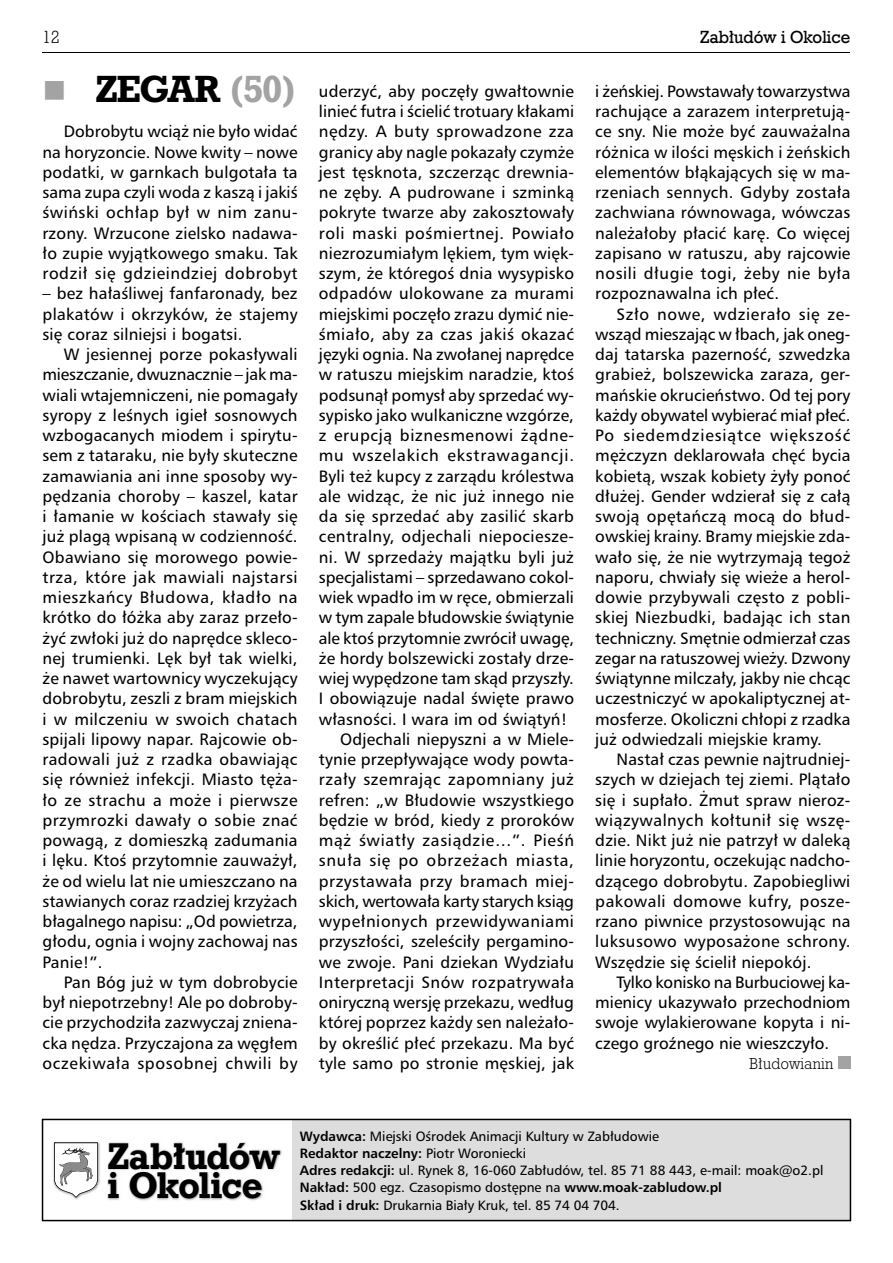
<style>
.page{position:relative;width:893px;height:1263px;background:#fff}
.page>*{position:absolute;margin:0;border:0;box-sizing:border-box;transform-origin:0 0}
.t1{font:32.25px "Geo Slb 712 Bd PL";letter-spacing:-.025em;color:#000}
.t2{font:31.65px/29.4px "Geo Slb 712 Bd PL";letter-spacing:-.015em;color:#000}
.t3{font:16.5px/20.2px "Humnst 777 PL Roman A";letter-spacing:.01em;color:#000;text-align:justify}
.t4{font:16.5px "Humnst 777 PL Roman A";letter-spacing:.035em;color:#000}
.t5{font:16.5px "Humnst 777 PL Roman A";letter-spacing:.03em;color:#000}
.t6{font:16.5px "Humnst 777 PL Roman A";letter-spacing:-.01em;color:#000}
.t7{font:16.5px "Humnst 777 PL Roman A";letter-spacing:.05em;color:#000}
.t8{font:16.5px "Humnst 777 PL Roman A";letter-spacing:.04em;color:#000}
.t9{font:16.5px "Humnst 777 PL Roman A";letter-spacing:.045em;color:#000}
.t10{font:15px "Geo Slb 712 Md PL";color:#000}
.t11{font:15px "Geo Slb 712 Lt PL";color:#000}
.t12{font:13.5px "Humnst 777 PL Roman A";color:#000}
.t13{font:13.5px "Humnst 777 PL Bold A";color:#000}
.t14{font:13.5px "Geo Slb 712 Lt PL";letter-spacing:.02em;color:#000}
.s1{color:#a3a3a3}
.s2{font-family:"Humnst 777 PL Bold A"}
.s3{font-family:"Humnst 777 PL Roman A"}
</style>
<div class="page">
<hr style="left:43px;top:52px;width:807px;height:1px;background:#000">
<svg style="left:42px;top:1119px;width:809px;height:102px;background:#dadada"></svg>
<img style="left:52px;top:1140px;width:49px;height:61px">
<svg style="left:54px;top:1142px;width:44px;height:56px"></svg>
<img style="left:106px;top:1138px;width:177px;height:66px">
<div style="left:838px;top:1056px;width:12px;height:13px;background:#a3a3a3"></div>
<img style="left:61px;top:1147px;width:24px;height:7px">
<p class="t11" style="left:43px;top:31px;width:19px">12</p>
<p class="t10" style="left:700px;top:31px;width:152px">Zabłudów i Okolice</p>
<h1 class="t1" style="left:96px;top:76px;width:203px">ZEGAR <span class="s1">(50)</span></h1>
<p class="t3" style="left:43px;top:123px;width:257px;text-indent:21px">Dobrobytu wciąż nie było widać na horyzoncie. Nowe kwity – nowe podatki, w garnkach bulgotała ta sama zupa czyli woda z kaszą i jakiś świński ochłap był w nim zanu&shy;rzony. Wrzucone zielsko nadawa&shy;ło zupie wyjątkowego smaku. Tak rodził się gdzieindziej dobrobyt</p>
<p class="t3" style="left:43px;top:285px;width:257px">– bez hałaśliwej fanfaronady, bez plakatów i okrzyków, że stajemy się coraz silniejsi i bogatsi.</p>
<p class="t3" style="left:43px;top:346px;width:257px;text-indent:21px">W jesiennej porze pokasływali mieszczanie, dwuznacznie – jak ma&shy;wiali wtajemniczeni, nie pomagały syropy z leśnych igieł sosnowych wzbogacanych miodem i spirytu&shy;sem z tataraku, nie były skuteczne zamawiania ani inne sposoby wy&shy;pędzania choroby – kaszel, katar i łamanie w kościach stawały się już plagą wpisaną w codzienność.<br>Obawiano się morowego powie&shy;trza, które jak mawiali najstarsi mieszkańcy Błudowa, kładło na krótko do łóżka aby zaraz przeło&shy;żyć zwłoki już do naprędce skleco&shy;nej trumienki. Lęk był tak wielki, że nawet wartownicy wyczekujący dobrobytu, zeszli z bram miejskich i w milczeniu w swoich chatach spijali lipowy napar. Rajcowie ob&shy;radowali już z rzadka obawiając się również infekcji. Miasto tęża&shy;ło ze strachu a może i pierwsze przymrozki dawały o sobie znać powagą, z domieszką zadumania i lęku. Ktoś przytomnie zauważył, że od wielu lat nie umieszczano na stawianych coraz rzadziej krzyżach błagalnego napisu: „Od powietrza, głodu, ognia i wojny zachowaj nas Panie!”.</p>
<p class="t3" style="left:43px;top:973px;width:257px;text-indent:21px">Pan Bóg już w tym dobrobycie był niepotrzebny! Ale po dobroby&shy;cie przychodziła zazwyczaj zniena&shy;cka nędza. Przyczajona za węgłem oczekiwała sposobnej chwili by</p>
<p class="t3" style="left:319px;top:82px;width:257px">uderzyć, aby poczęły gwałtownie</p>
<p class="t3" style="left:319px;top:103px;width:257px">linieć futra i ścielić trotuary kłakami</p>
<p class="t5" style="left:319px;top:125px;width:257px">nędzy. A buty sprowadzone zza</p>
<p class="t3" style="left:319px;top:143px;width:257px">granicy aby nagle pokazały czymże</p>
<p class="t3" style="left:319px;top:163px;width:257px">jest tęsknota, szczerząc drewnia-</p>
<p class="t3" style="left:319px;top:184px;width:257px">ne zęby. A pudrowane i szminką</p>
<p class="t3" style="left:319px;top:204px;width:257px">pokryte twarze aby zakosztowały</p>
<p class="t4" style="left:319px;top:226px;width:257px">roli maski pośmiertnej. Powiało</p>
<p class="t3" style="left:319px;top:244px;width:257px">niezrozumiałym lękiem, tym więk-</p>
<p class="t3" style="left:319px;top:265px;width:257px">szym, że któregoś dnia wysypisko</p>
<p class="t3" style="left:319px;top:285px;width:257px">odpadów ulokowane za murami</p>
<p class="t3" style="left:319px;top:305px;width:257px">miejskimi poczęło zrazu dymić nie-</p>
<p class="t3" style="left:319px;top:325px;width:257px">śmiało, aby za czas jakiś okazać</p>
<p class="t3" style="left:319px;top:346px;width:257px">języki ognia. Na zwołanej naprędce</p>
<p class="t3" style="left:319px;top:366px;width:257px">w ratuszu miejskim naradzie, ktoś</p>
<p class="t3" style="left:319px;top:386px;width:257px">podsunął pomysł aby sprzedać wy-</p>
<p class="t3" style="left:319px;top:406px;width:257px">sypisko jako wulkaniczne wzgórze,</p>
<p class="t4" style="left:319px;top:429px;width:257px">z erupcją biznesmenowi żądne-</p>
<p class="t7" style="left:319px;top:449px;width:257px">mu wszelakich ekstrawagancji.</p>
<p class="t3" style="left:319px;top:467px;width:257px">Byli też kupcy z zarządu królestwa</p>
<p class="t3" style="left:319px;top:487px;width:257px">ale widząc, że nic już innego nie</p>
<p class="t3" style="left:319px;top:508px;width:257px">da się sprzedać aby zasilić skarb</p>
<p class="t3" style="left:319px;top:528px;width:257px">centralny, odjechali niepociesze-</p>
<p class="t3" style="left:319px;top:548px;width:257px">ni. W sprzedaży majątku byli już</p>
<p class="t3" style="left:319px;top:568px;width:257px">specjalistami – sprzedawano cokol-</p>
<p class="t3" style="left:319px;top:589px;width:257px">wiek wpadło im w ręce, obmierzali</p>
<p class="t3" style="left:319px;top:609px;width:257px">w tym zapale błudowskie świątynie</p>
<p class="t3" style="left:319px;top:629px;width:257px">ale ktoś przytomnie zwrócił uwagę,</p>
<p class="t3" style="left:319px;top:649px;width:257px">że hordy bolszewicki zostały drze-</p>
<p class="t3" style="left:319px;top:670px;width:257px">wiej wypędzone tam skąd przyszły.</p>
<p class="t3" style="left:319px;top:690px;width:257px">I obowiązuje nadal święte prawo</p>
<p class="t3" style="left:319px;top:710px;width:250px">własności. I wara im od świątyń!</p>
<p class="t3" style="left:340px;top:730px;width:235px">Odjechali niepyszni a w Miele-</p>
<p class="t3" style="left:319px;top:751px;width:257px">tynie przepływające wody powta-</p>
<p class="t4" style="left:319px;top:773px;width:257px">rzały szemrając zapomniany już</p>
<p class="t3" style="left:319px;top:791px;width:257px">refren: „w Błudowie wszystkiego</p>
<p class="t3" style="left:319px;top:811px;width:257px">będzie w bród, kiedy z proroków</p>
<p class="t8" style="left:319px;top:834px;width:257px">mąż światły zasiądzie…”. Pieśń</p>
<p class="t9" style="left:319px;top:854px;width:257px">snuła się po obrzeżach miasta,</p>
<p class="t5" style="left:319px;top:874px;width:257px">przystawała przy bramach miej-</p>
<p class="t6" style="left:319px;top:894px;width:257px">skich, wertowała karty starych ksiąg</p>
<p class="t4" style="left:319px;top:915px;width:257px">wypełnionych przewidywaniami</p>
<p class="t3" style="left:319px;top:933px;width:257px">przyszłości, szeleściły pergamino-</p>
<p class="t3" style="left:319px;top:953px;width:257px">we zwoje. Pani dziekan Wydziału</p>
<p class="t5" style="left:319px;top:975px;width:257px">Interpretacji Snów rozpatrywała</p>
<p class="t3" style="left:319px;top:994px;width:257px">oniryczną wersję przekazu, według</p>
<p class="t3" style="left:319px;top:1014px;width:257px">której poprzez każdy sen należało-</p>
<p class="t3" style="left:319px;top:1034px;width:257px">by określić płeć przekazu. Ma być</p>
<p class="t3" style="left:319px;top:1054px;width:257px">tyle samo po stronie męskiej, jak</p>
<p class="t3" style="left:595px;top:82px;width:257px">i żeńskiej. Powstawały towarzystwa rachujące a zarazem interpretują&shy;ce sny. Nie może być zauważalna różnica w ilości męskich i żeńskich elementów błąkających się w ma&shy;rzeniach sennych. Gdyby została zachwiana równowaga, wówczas należałoby płacić karę. Co więcej zapisano w ratuszu, aby rajcowie nosili długie togi, żeby nie była rozpoznawalna ich płeć.</p>
<p class="t3" style="left:595px;top:305px;width:257px;text-indent:21px">Szło nowe, wdzierało się ze&shy;wsząd mieszając w łbach, jak oneg&shy;daj tatarska pazerność, szwedzka grabież, bolszewicka zaraza, ger&shy;mańskie okrucieństwo. Od tej pory każdy obywatel wybierać miał płeć.<br>Po siedemdziesiątce większość mężczyzn deklarowała chęć bycia kobietą, wszak kobiety żyły ponoć dłużej. Gender wdzierał się z całą swoją opętańczą mocą do błud&shy;owskiej krainy. Bramy miejskie zda&shy;wało się, że nie wytrzymają tegoż naporu, chwiały się wieże a herol&shy;dowie przybywali często z pobli&shy;skiej Niezbudki, badając ich stan techniczny. Smętnie odmierzał czas zegar na ratuszowej wieży. Dzwony świątynne milczały, jakby nie chcąc uczestniczyć w apokaliptycznej at&shy;mosferze. Okoliczni chłopi z rzadka już odwiedzali miejskie kramy.</p>
<p class="t3" style="left:595px;top:751px;width:257px;text-indent:21px">Nastał czas pewnie najtrudniej&shy;szych w dziejach tej ziemi. Plątało się i supłało. Żmut spraw nieroz&shy;wiązywalnych kołtunił się wszę&shy;dzie. Nikt już nie patrzył w daleką linie horyzontu, oczekując nadcho&shy;dzącego dobrobytu. Zapobiegliwi pakowali domowe kufry, posze&shy;rzano piwnice przystosowując na luksusowo wyposażone schrony.<br>Wszędzie się ścielił niepokój.</p>
<p class="t3" style="left:595px;top:973px;width:257px;text-indent:21px">Tylko konisko na Burbuciowej ka&shy;mienicy ukazywało przechodniom swoje wylakierowane kopyta i ni&shy;czego groźnego nie wieszczyło.</p>
<p class="t14" style="left:749px;top:1057px;width:86px">Błudowianin</p>
<h2 class="t2" style="left:108px;top:1144px;width:173px">Zabłudów i Okolice</h2>
<p class="t12" style="left:300px;top:1130px;width:361px"><span class="s2">Wydawca:</span> Miejski Ośrodek Animacji Kultury w Zabłudowie</p>
<p class="t13" style="left:300px;top:1148px;width:228px">Redaktor naczelny: <span class="s3">Piotr Woroniecki</span></p>
<p class="t12" style="left:300px;top:1165px;width:525px"><span class="s2">Adres redakcji:</span> ul. Rynek 8, 16-060 Zabłudów, tel. 85 71 88 443, e-mail: moak@o2.pl</p>
<p class="t13" style="left:300px;top:1182px;width:424px">Nakład: <span class="s3">500 egz. Czasopismo dostępne na</span> www.moak-zabludow.pl</p>
<p class="t12" style="left:300px;top:1199px;width:322px"><span class="s2">Skład i druk:</span> Drukarnia Biały Kruk, tel. 85 74 04 704.</p>
</div>
